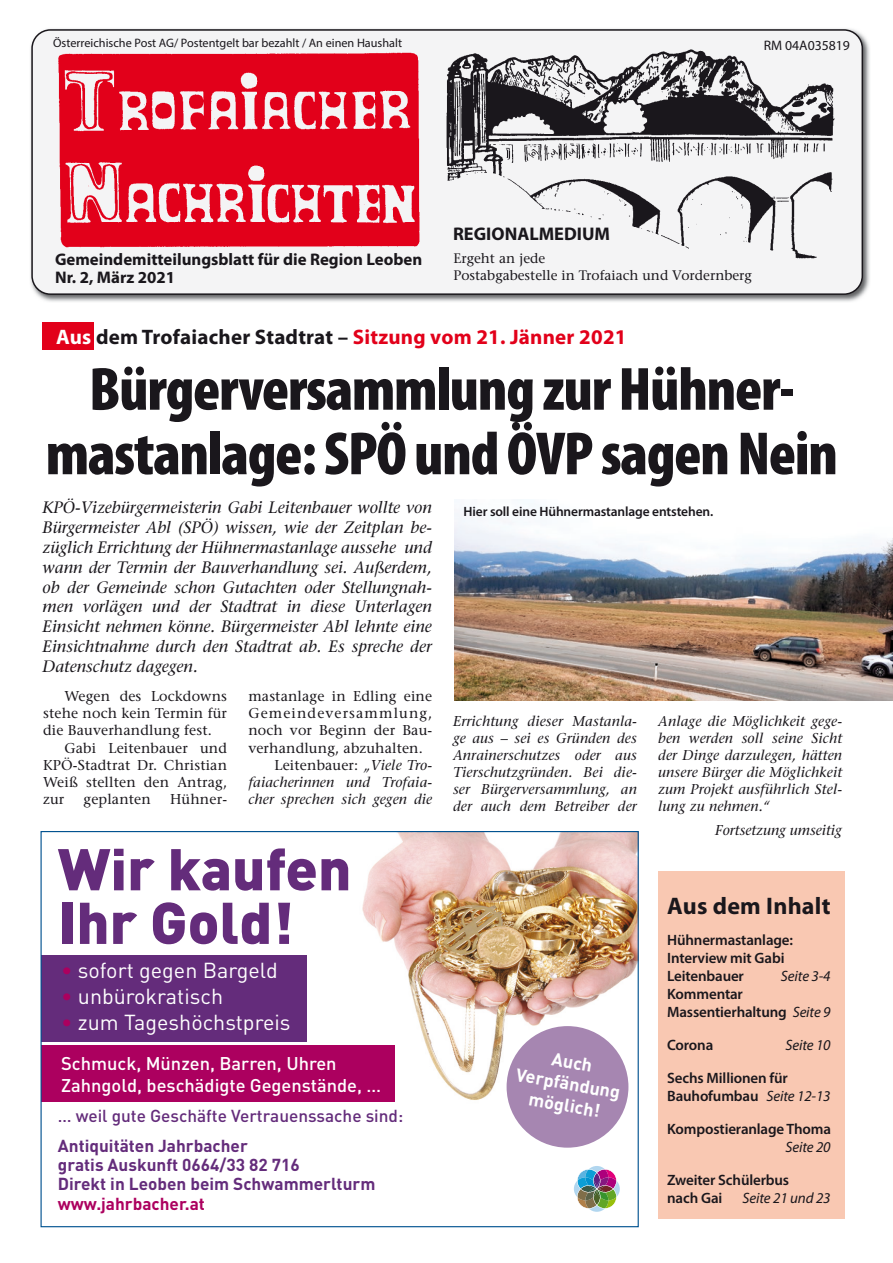
<style>
.page{position:relative;width:893px;height:1263px;background:#fff}
.page>*{position:absolute;margin:0;border:0;box-sizing:border-box;transform-origin:0 0}
.t1{font:900 condensed 61.5px/64.5px "Myriad Pro";letter-spacing:-.02em;color:#1a171c;text-align:center}
.t2{font:900 57.9px/53.6px "DIN";color:#642c7b}
.t3{font:700 24px "Myriad Pro";letter-spacing:.01em;color:#1a171c}
.t4{font:21.45px "DIN";color:#fff}
.t5{font:700 21px "Myriad Pro";letter-spacing:.01em;color:#1a171c}
.t6{font:700 18.3px "Myriad Pro";color:#1a171c}
.t7{font:500 18.15px/21.9px "DIN";color:#fff}
.t8{font:700 18.15px/21.8px "DIN";color:#fff;text-align:center}
.t9{font:700 17.1px/19.4px "DIN";color:#642c7b}
.t10{font:500 17.1px "DIN";color:#642c7b}
.t11{font:700 17.1px "DIN";color:#ac005f}
.t12{font:700 16.8px/18.3px "Myriad Pro";color:#1a171c}
.t13{font:italic 16.5px/19.8px "Stone Serif";color:#1a171c;text-align:justify}
.t14{font:600 15px/18px "Myriad Pro";letter-spacing:-.01em;color:#1a171c}
.t15{font:italic 15px "Myriad Pro";letter-spacing:-.01em;color:#1a171c}
.t16{font:italic 14.25px/17.1px "Stone Serif";letter-spacing:.01em;color:#1a171c;text-align:justify}
.t17{font:14.25px/17.1px "Stone Serif";letter-spacing:.01em;color:#1a171c;text-align:justify}
.t18{font:14.25px "Stone Serif";letter-spacing:.075em;color:#1a171c}
.t19{font:13.8px/16.5px "Stone Serif";color:#1a171c}
.t20{font:13.8px "Myriad Pro";color:#1a171c}
.t21{font:600 13.5px "Myriad Pro";letter-spacing:-.01em;color:#1a171c}
.t22{font:12.3px "Myriad Pro";color:#1a171c}
.s1{color:#fff}
.s2{color:#e2001a}
.s3{font-style:italic}
.s4{color:#ac005f}
.s5{font-weight:400;font-style:italic}
</style>
<div class="page">
<div style="left:43px;top:322px;width:51px;height:28px;background:#e2001a"></div>
<img style="left:260px;top:833px;width:377px;height:297px">
<div style="left:41px;top:1045px;width:353px;height:57px;background:#ac005f"></div>
<div style="left:41px;top:955px;width:266px;height:86px;background:#642c7b"></div>
<div style="left:507px;top:1026px;width:121px;height:122px;background:#a686b1;border-radius:50%"></div>
<div style="left:589px;top:1166px;width:16px;height:6px;background:#b1d6ef;border-radius:50%"></div>
<svg style="left:613px;top:1181px;width:7px;height:16px"></svg>
<svg style="left:589px;top:1205px;width:16px;height:7px"></svg>
<svg style="left:574px;top:1181px;width:6px;height:16px"></svg>
<svg style="left:576px;top:1169px;width:42px;height:39px;background:#898b8e"></svg>
<img style="left:30px;top:28px;width:840px;height:274px">
<div style="left:32px;top:30px;width:830px;height:264px;background:#f4f4f5;border-radius:18px"></div>
<div style="left:31px;top:29px;width:832px;height:266px;border:2px solid #1a171c;border-radius:18px"></div>
<img style="left:446px;top:49px;width:389px;height:210px">
<img style="left:58px;top:52px;width:362px;height:196px">
<div style="left:658px;top:872px;width:187px;height:347px;background:#f9c8b2"></div>
<img style="left:454px;top:513px;width:439px;height:188px">
<p class="t22" style="left:53px;top:35px;width:350px">Österreichische Post AG/ Postentgelt bar bezahlt / An einen Haushalt</p>
<p class="t20" style="left:764px;top:37px;width:88px">RM 04A035819</p>
<p class="t12" style="left:55px;top:249px;width:369px">Gemeindemitteilungsblatt für die Region Leoben<br>Nr. 2, März 2021</p>
<p class="t6" style="left:453px;top:222px;width:159px">REGIONALMEDIUM</p>
<p class="t19" style="left:453px;top:250px;width:300px">Ergeht an jede<br>Postabgabestelle in Trofaiach und Vordernberg</p>
<p class="t5" style="left:56px;top:323px;width:572px"><span class="s1">Aus</span> dem Trofaiacher Stadtrat – <span class="s2">Sitzung vom 21. Jänner 2021</span></p>
<h1 class="t1" style="left:46px;top:355px;width:794px">Bürgerversammlung zur Hühner&shy;mastanlage: SPÖ und ÖVP sagen Nein</h1>
<p class="t13" style="left:43px;top:498px;width:391px">KPÖ-Vizebürgermeisterin Gabi Leitenbauer wollte von Bürgermeister Abl (SPÖ) wissen, wie der Zeitplan be&shy;züglich Errichtung der Hühnermastanlage aussehe und wann der Termin der Bauverhandlung sei. Außerdem, ob der Gemeinde schon Gutachten oder Stellungnah&shy;men vorlägen und der Stadtrat in diese Unterlagen Einsicht nehmen könne. Bürgermeister Abl lehnte eine Einsichtnahme durch den Stadtrat ab. Es spreche der Datenschutz dagegen.</p>
<p class="t17" style="left:43px;top:688px;width:185px;text-indent:21px">Wegen des Lockdowns stehe noch kein Termin für die Bauverhandlung fest.</p>
<p class="t17" style="left:43px;top:739px;width:185px;text-indent:21px">Gabi Leitenbauer und KPÖ-Stadtrat Dr. Christian Weiß stellten den Antrag, zur</p>
<p class="t17" style="left:84px;top:790px;width:69px">geplanten</p>
<p class="t17" style="left:170px;top:790px;width:58px">Hühner-</p>
<p class="t17" style="left:248px;top:688px;width:185px">mastanlage in Edling eine</p>
<p class="t18" style="left:248px;top:705px;width:185px">Gemeindeversammlung,</p>
<p class="t17" style="left:248px;top:722px;width:185px">noch vor Beginn der Bau-</p>
<p class="t17" style="left:248px;top:739px;width:176px">verhandlung, abzuhalten.</p>
<p class="t17" style="left:274px;top:756px;width:159px">Leitenbauer: <span class="s3">„Viele Tro-</span></p>
<p class="t16" style="left:248px;top:773px;width:185px">faiacherinnen und Trofaia-</p>
<p class="t16" style="left:248px;top:790px;width:185px">cher sprechen sich gegen die</p>
<p class="t21" style="left:463px;top:503px;width:251px">Hier soll eine Hühnermastanlage entstehen.</p>
<p class="t16" style="left:453px;top:712px;width:185px">Errichtung dieser Mastanla&shy;ge aus – sei es Gründen des Anrainerschutzes oder aus Tierschutzgründen. Bei die&shy;ser Bürgerversammlung, an der auch dem Betreiber der</p>
<p class="t16" style="left:658px;top:712px;width:185px">Anlage die Möglichkeit gege&shy;ben werden soll seine Sicht der Dinge darzulegen, hätten unsere Bürger die Möglichkeit zum Projekt ausführlich Stel&shy;lung zu nehmen.“</p>
<p class="t16" style="left:715px;top:821px;width:128px">Fortsetzung umseitig</p>
<h2 class="t2" style="left:58px;top:839px;width:295px">Wir kaufen<br>Ihr Gold!</h2>
<h3 class="t4" style="left:61px;top:957px;width:218px"><span class="s4">•</span> sofort gegen Bargeld</h3>
<h3 class="t4" style="left:61px;top:983px;width:163px"><span class="s4">•</span> unbürokratisch</h3>
<h3 class="t4" style="left:61px;top:1008px;width:231px"><span class="s4">•</span> zum Tageshöchstpreis</h3>
<p class="t7" style="left:61px;top:1052px;width:321px">Schmuck, Münzen, Barren, Uhren<br>Zahngold, beschädigte Gegenstände, …</p>
<p class="t8" style="left:522px;top:1041px;width:107px;rotate:10deg">Auch<br>Verpfändung möglich!</p>
<p class="t10" style="left:58px;top:1105px;width:347px">… weil gute Geschäfte Vertrauenssache sind:</p>
<p class="t9" style="left:58px;top:1135px;width:319px">Antiquitäten Jahrbacher<br>gratis Auskunft 0664/33 82 716<br>Direkt in Leoben beim Schwammerlturm</p>
<p class="t11" style="left:58px;top:1192px;width:149px">www.jahrbacher.at</p>
<h3 class="t3" style="left:667px;top:890px;width:165px">Aus dem Inhalt</h3>
<p class="t14" style="left:667px;top:930px;width:127px">Hühnermastanlage:<br>Interview mit Gabi<br>Leitenbauer</p>
<p class="t15" style="left:781px;top:967px;width:51px">Seite 3-4</p>
<p class="t14" style="left:667px;top:984px;width:165px">Kommentar<br>Massentierhaltung <span class="s5">Seite 9</span></p>
<p class="t14" style="left:667px;top:1035px;width:48px">Corona</p>
<p class="t15" style="left:785px;top:1035px;width:47px">Seite 10</p>
<p class="t14" style="left:667px;top:1068px;width:165px">Sechs Millionen für<br>Bauhofumbau <span class="s5">Seite 12-13</span></p>
<p class="t14" style="left:667px;top:1119px;width:165px">Kompostieranlage Thoma</p>
<p class="t15" style="left:785px;top:1137px;width:47px">Seite 20</p>
<p class="t14" style="left:667px;top:1170px;width:123px">Zweiter Schülerbus nach Gai</p>
<p class="t15" style="left:742px;top:1188px;width:90px">Seite 21 und 23</p>
</div>
